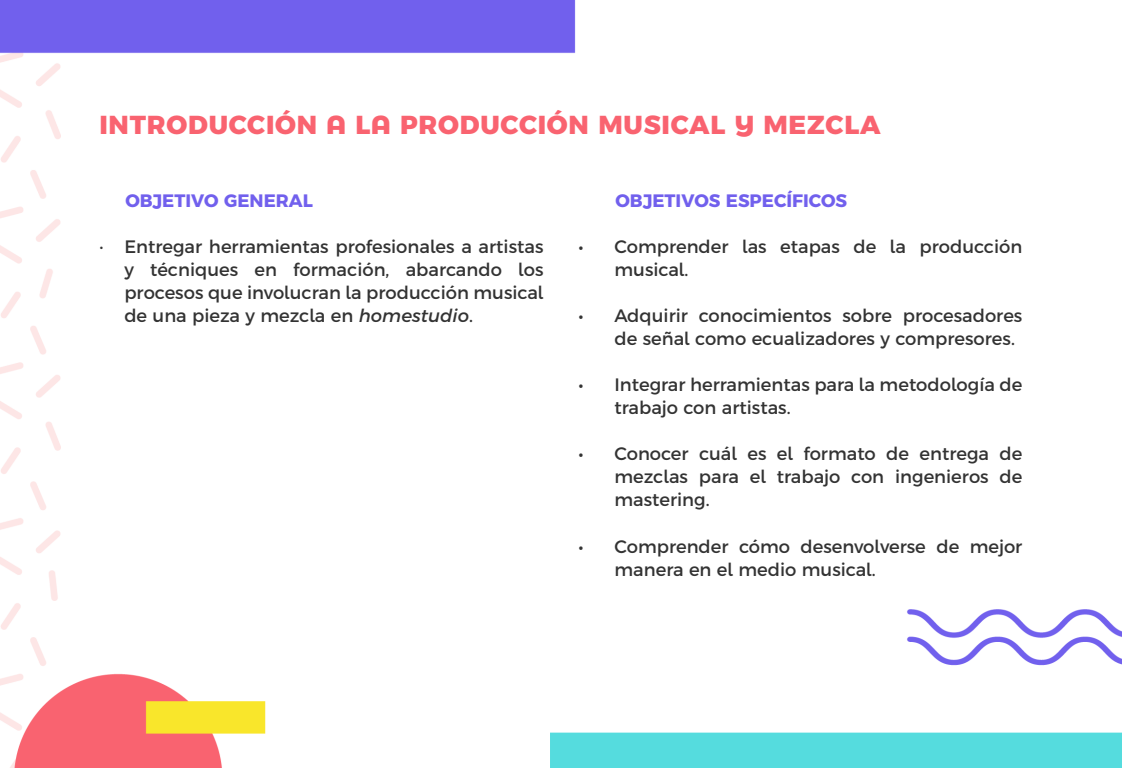
<style>
.page{position:relative;width:1122px;height:768px;background:#fff}
.page>*{position:absolute;margin:0;border:0;box-sizing:border-box;transform-origin:0 0}
.t1{font:800 26px "Argentum Sans";letter-spacing:.03em;color:#f96370}
.t2{font:18px/23px "Argentum Sans";color:#333}
.t3{font:700 18px "Argentum Sans";color:#7160ed}
.s1{font-style:italic}
</style>
<div class="page">
<img style="left:0;top:0;width:1122px;height:768px">
<h1 class="t1" style="left:99px;top:104px;width:782px">INTRODUCCIÓN A LA PRODUCCIÓN MUSICAL Y MEZCLA</h1>
<p class="t3" style="left:125px;top:187px;width:189px">OBJETIVO GENERAL</p>
<p class="t2" style="left:124px;top:235px;width:421px;text-align:justify;text-indent:-25px">· Entregar herramientas profesionales a artistas y técniques en formación, abarcando los procesos que involucran la producción musical de una pieza y mezcla en <span class="s1">homestudio</span>.</p>
<p class="t3" style="left:616px;top:187px;width:233px">OBJETIVOS ESPECÍFICOS</p>
<p class="t2" style="left:615px;top:235px;width:409px;text-indent:-36px">• Comprender las etapas de la producción musical.</p>
<p class="t2" style="left:615px;top:304px;width:409px;text-indent:-36px">• Adquirir conocimientos sobre procesadores de señal como ecualizadores y compresores.</p>
<p class="t2" style="left:615px;top:373px;width:409px;text-indent:-36px">• Integrar herramientas para la metodología de trabajo con artistas.</p>
<p class="t2" style="left:615px;top:442px;width:409px;text-align:justify;text-indent:-36px">• Conocer cuál es el formato de entrega de mezclas para el trabajo con ingenieros de mastering.</p>
<p class="t2" style="left:615px;top:534px;width:409px;text-indent:-36px">• Comprender cómo desenvolverse de mejor manera en el medio musical.</p>
</div>
